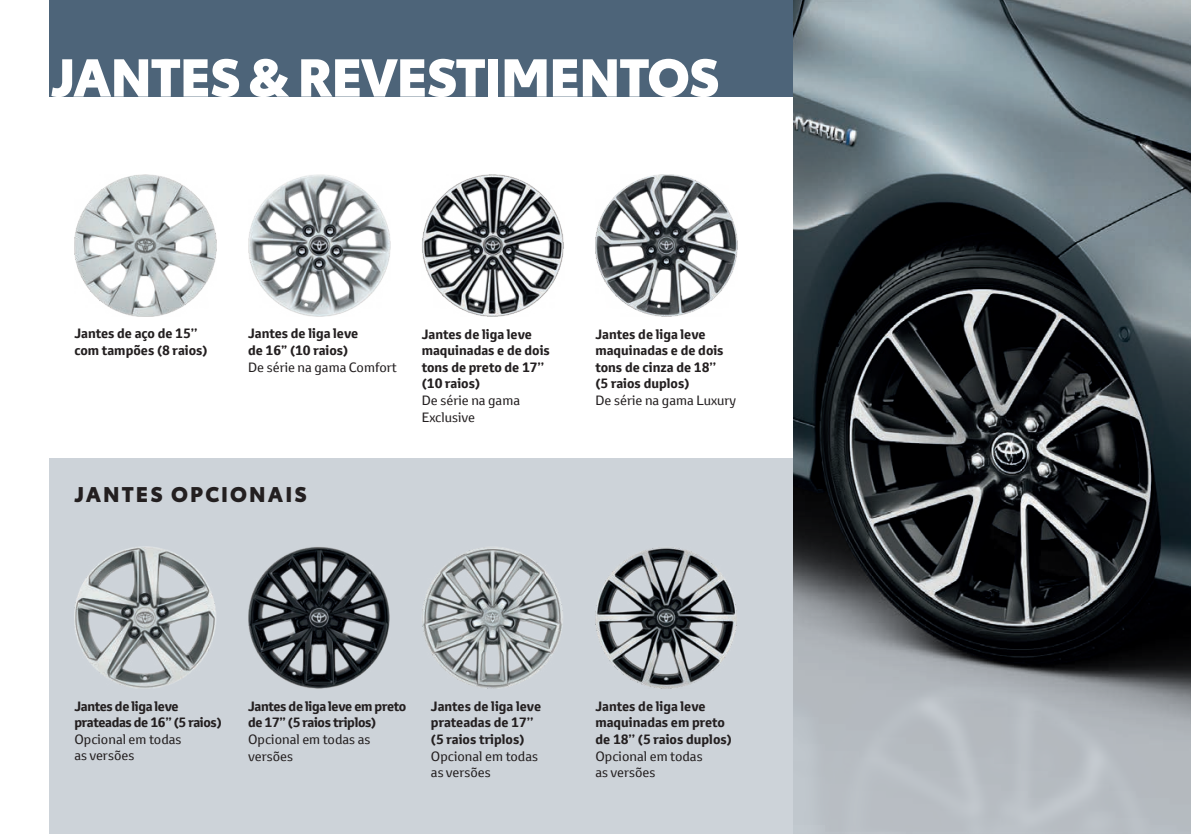
<style>
.page{position:relative;width:1191px;height:834px;background:#fff}
.page>*{position:absolute;margin:0;border:0;box-sizing:border-box;transform-origin:0 0}
.t1{font:900 52.5px "Toyota Type";letter-spacing:-.02em;color:#fff}
.t2{font:900 21px "Toyota Type";letter-spacing:.1em;color:#231f20}
.t3{font:700 13.12px/16.6px "Toyota Text";color:#231f20}
.t4{font:13.12px/16.6px "Toyota Text";color:#231f20}
.t5{font:700 13.12px/16.6px "Toyota Text";letter-spacing:-.025em;color:#231f20}
</style>
<div class="page">
<div style="left:50px;top:458px;width:1141px;height:375px;background:#cdd3d9"></div>
<img style="left:422px;top:174px;width:142px;height:142px">
<img style="left:248px;top:174px;width:142px;height:142px">
<img style="left:74px;top:174px;width:143px;height:142px">
<img style="left:595px;top:174px;width:143px;height:142px">
<div style="left:50px;top:0;width:744px;height:96px;background:#4d6479"></div>
<img style="left:74px;top:546px;width:142px;height:142px">
<img style="left:595px;top:547px;width:142px;height:141px">
<img style="left:248px;top:547px;width:142px;height:141px">
<img style="left:422px;top:547px;width:141px;height:141px">
<img style="left:794px;top:0;width:397px;height:833px">
<h1 class="t1" style="left:51px;top:36px;width:670px">JANTES &amp; REVESTIMENTOS</h1>
<p class="t3" style="left:74px;top:325px;width:135px">Jantes de aço de 15’’ com tampões (8 raios)</p>
<p class="t3" style="left:248px;top:325px;width:112px">Jantes de liga leve de 16” (10 raios)</p>
<p class="t4" style="left:248px;top:358px;width:150px">De série na gama Comfort</p>
<p class="t3" style="left:422px;top:325px;width:130px">Jantes de liga leve maquinadas e de dois tons de preto de 17’’ (10 raios)</p>
<p class="t4" style="left:422px;top:392px;width:100px">De série na gama<br>Exclusive</p>
<h2 class="t2" style="left:74px;top:478px;width:234px">JANTES OPCIONAIS</h2>
<p class="t3" style="left:595px;top:325px;width:130px">Jantes de liga leve maquinadas e de dois tons de cinza de 18’’ (5 raios duplos)</p>
<p class="t4" style="left:595px;top:392px;width:142px">De série na gama Luxury</p>
<p class="t5" style="left:74px;top:697px;width:149px">Jantes de liga leve prateadas de 16’’ (5 raios)</p>
<p class="t4" style="left:74px;top:730px;width:109px">Opcional em todas as versões</p>
<p class="t5" style="left:248px;top:697px;width:160px">Jantes de liga leve em preto de 17’’ (5 raios triplos)</p>
<p class="t4" style="left:248px;top:730px;width:124px">Opcional em todas as versões</p>
<p class="t3" style="left:431px;top:697px;width:112px">Jantes de liga leve prateadas de 17’’ (5 raios triplos)</p>
<p class="t4" style="left:431px;top:747px;width:109px">Opcional em todas as versões</p>
<p class="t3" style="left:595px;top:697px;width:138px">Jantes de liga leve maquinadas em preto de 18’’ (5 raios duplos)</p>
<p class="t4" style="left:595px;top:747px;width:109px">Opcional em todas as versões</p>
</div>
